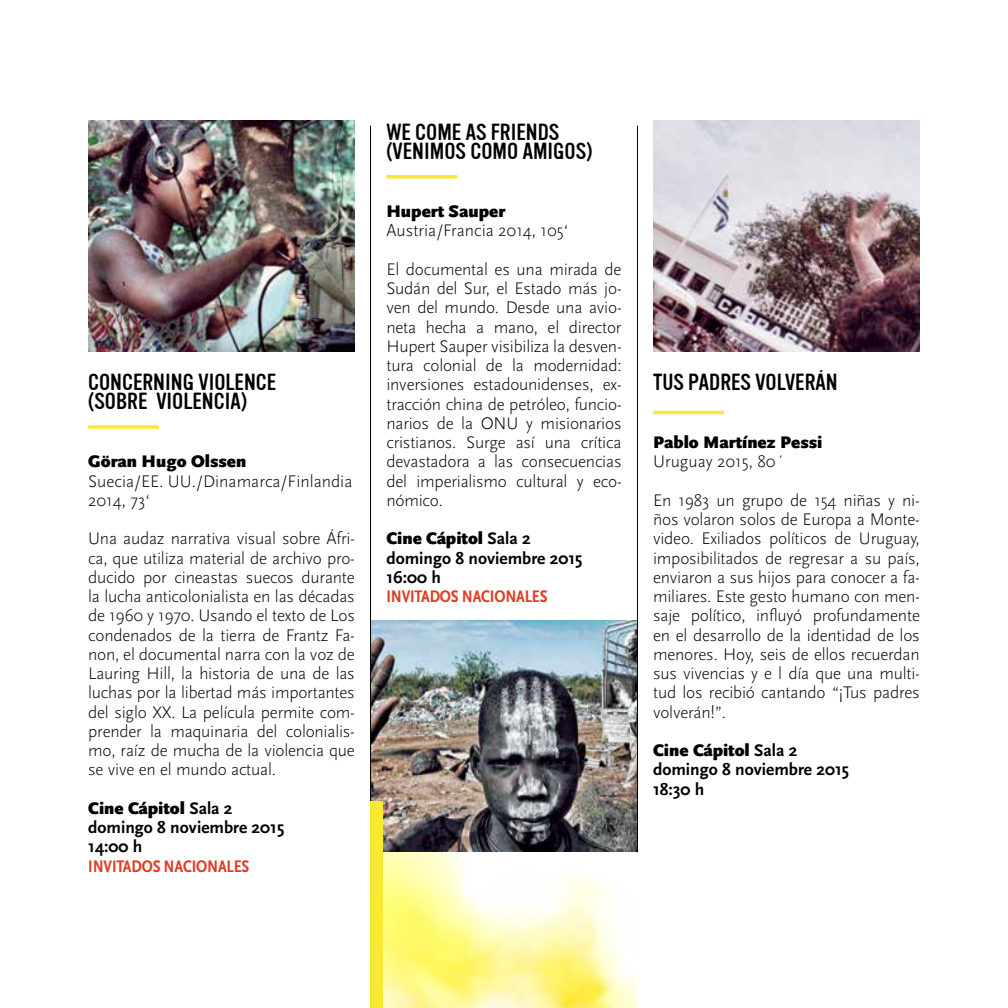
<style>
.page{position:relative;width:1008px;height:1008px;background:#fff}
.page>*{position:absolute;margin:0;border:0;box-sizing:border-box;transform-origin:0 0}
.t1{font:22.75px "Vinyl";color:#000}
.t2{font:300 17.5px/19.2px "Scala Sans Pro";letter-spacing:-.01em;color:#000;text-align:justify}
.t3{font:700 17.5px/19.2px "Scala Sans Pro";color:#000}
.t4{font:900 17.5px "Scala Sans Pro";color:#000}
.t5{font:700 condensed 17.5px "Scala Sans Pro";letter-spacing:-.01em;color:#de3e26}
.s1{font-weight:900}
</style>
<div class="page">
<img style="left:383px;top:851px;width:254px;height:157px">
<svg style="left:88px;top:425px;width:71px;height:4px"></svg>
<hr style="left:386px;top:175px;width:71px;height:3px;background:#fae832">
<hr style="left:653px;top:411px;width:71px;height:3px;background:#fae832">
<img style="left:88px;top:121px;width:267px;height:231px">
<img style="left:371px;top:620px;width:266px;height:231px">
<img style="left:653px;top:121px;width:267px;height:231px">
<hr style="left:370px;top:126px;width:1px;height:726px;background:#000">
<hr style="left:637px;top:126px;width:1px;height:726px;background:#000">
<div style="left:371px;top:801px;width:12px;height:207px;background:#fae832"></div>
<h1 class="t1" style="left:88px;top:370px;width:23px">CONCERNING</h1>
<h1 class="t1" style="left:198px;top:370px;width:21px">VIOLENCE</h1>
<h1 class="t1" style="left:88px;top:389px;width:79px">(SOBRE VIOLENCIA</h1>
<h1 class="t1" style="left:241px;top:389px;width:8px">)</h1>
<p class="t4" style="left:88px;top:451px;width:160px">Göran Hugo Olssen</p>
<p class="t2" style="left:88px;top:471px;width:266px">Suecia/EE. UU./Dinamarca/Finlandia<br>2014, 73‘</p>
<p class="t2" style="left:88px;top:529px;width:268px">Una audaz narrativa visual sobre Áfri&shy;ca, que utiliza material de archivo pro&shy;ducido por cineastas suecos durante la lucha anticolonialista en las décadas de 1960 y 1970. Usando el texto de Los condenados de la tierra de Frantz Fa&shy;non, el documental narra con la voz de Lauring Hill, la historia de una de las luchas por la libertad más importantes del siglo XX. La película permite com&shy;prender la maquinaria del colonialis&shy;mo, raíz de mucha de la violencia que se vive en el mundo actual.</p>
<p class="t3" style="left:88px;top:798px;width:198px"><span class="s1">Cine Cápitol</span> Sala 2 domingo 8 noviembre 2015<br>14:00 h</p>
<p class="t5" style="left:88px;top:856px;width:163px">INVITADOS NACIONALES</p>
<h1 class="t1" style="left:386px;top:120px;width:41px">WE COME</h1>
<h1 class="t1" style="left:466px;top:120px;width:35px">AS FRIEN</h1>
<h1 class="t1" style="left:538px;top:120px;width:22px">DS</h1>
<h1 class="t1" style="left:386px;top:139px;width:28px">(VENIMOS</h1>
<h1 class="t1" style="left:470px;top:139px;width:13px">COMO</h1>
<h1 class="t1" style="left:523px;top:139px;width:12px">AMIGOS</h1>
<h1 class="t1" style="left:586px;top:139px;width:8px">)</h1>
<p class="t4" style="left:386px;top:201px;width:120px">Hupert Sauper</p>
<p class="t2" style="left:386px;top:221px;width:183px">Austria/Francia 2014, 105‘</p>
<p class="t2" style="left:386px;top:260px;width:237px">El documental es una mirada de Sudán del Sur, el Estado más jo&shy;ven del mundo. Desde una avio&shy;neta hecha a mano, el director Hupert Sauper visibiliza la desven&shy;tura colonial de la modernidad: inversiones estadounidenses, ex&shy;tracción china de petróleo, funcio&shy;narios de la ONU y misionarios cristianos. Surge así una crítica devastadora a las consecuencias del imperialismo cultural y eco&shy;nómico.</p>
<p class="t3" style="left:386px;top:529px;width:198px"><span class="s1">Cine Cápitol</span> Sala 2 domingo 8 noviembre 2015<br>16:00 h</p>
<p class="t5" style="left:386px;top:586px;width:163px">INVITADOS NACIONALES</p>
<h1 class="t1" style="left:653px;top:370px;width:114px">TUS PADRES VOLVER</h1>
<h1 class="t1" style="left:815px;top:370px;width:21px">ÁN</h1>
<p class="t4" style="left:653px;top:432px;width:171px">Pablo Martínez Pessi</p>
<p class="t2" style="left:653px;top:452px;width:133px">Uruguay 2015, 80´</p>
<p class="t2" style="left:653px;top:491px;width:268px">En 1983 un grupo de 154 niñas y ni&shy;ños volaron solos de Europa a Monte&shy;video. Exiliados políticos de Uruguay, imposibilitados de regresar a su país, enviaron a sus hijos para conocer a fa&shy;miliares. Este gesto humano con men&shy;saje político, influyó profundamente en el desarrollo de la identidad de los menores. Hoy, seis de ellos recuerdan sus vivencias y e l día que una multi&shy;tud los recibió cantando “¡Tus padres volverán!”.</p>
<p class="t3" style="left:653px;top:741px;width:198px"><span class="s1">Cine Cápitol</span> Sala 2 domingo 8 noviembre 2015<br>18:30 h</p>
</div>
